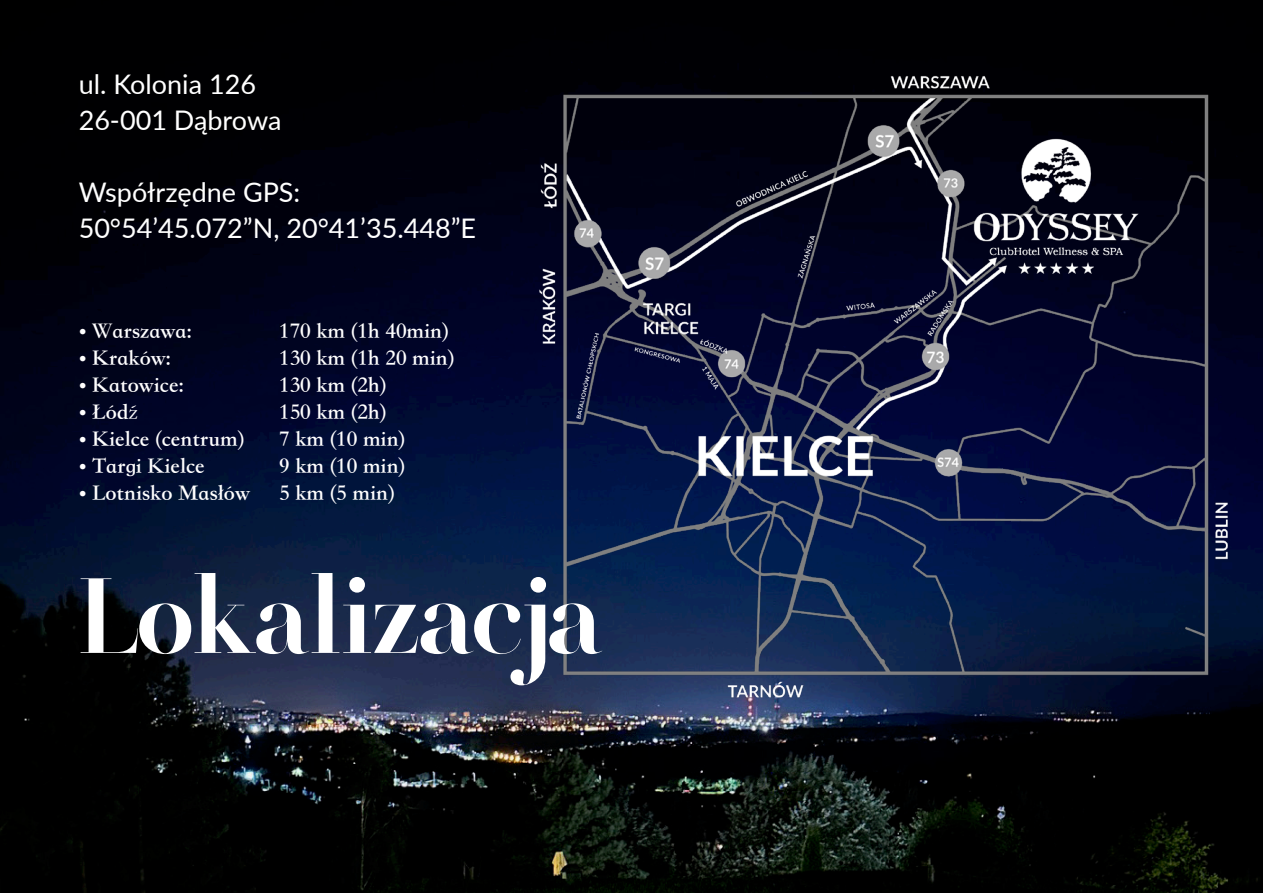
<style>
.page{position:relative;width:1263px;height:893px;background:#fff}
.page>*{position:absolute;margin:0;border:0;box-sizing:border-box;transform-origin:0 0}
.t1{font:106.5px "LT Afficher Neue Bold Display";color:#fff}
.t2{font:27px/36px "Lato";color:#fff}
.t3{font:22.5px "ST Songti SC Bold";color:#fff}
</style>
<div class="page">
<img style="left:0;top:0;width:1263px;height:893px">
<img style="left:538px;top:45px;width:705px;height:690px">
<p class="t2" style="left:79px;top:65px;width:179px">ul. Kolonia 126</p>
<p class="t2" style="left:79px;top:101px;width:204px">26-001 Dąbrowa</p>
<p class="t2" style="left:79px;top:173px;width:399px">Współrzędne GPS:<br>50°54’45.072”N, 20°41’35.448”E</p>
<p class="t3" style="left:79px;top:318px;width:115px">• Warszawa:</p>
<p class="t3" style="left:79px;top:345px;width:94px">• Kraków:</p>
<p class="t3" style="left:79px;top:372px;width:106px">• Katowice:</p>
<p class="t3" style="left:79px;top:399px;width:61px">• Łódź</p>
<p class="t3" style="left:79px;top:426px;width:167px">• Kielce (centrum)</p>
<p class="t3" style="left:79px;top:453px;width:128px">• Targi Kielce</p>
<p class="t3" style="left:79px;top:480px;width:173px">• Lotnisko Masłów</p>
<p class="t3" style="left:279px;top:318px;width:171px">170 km (1h 40min)</p>
<p class="t3" style="left:279px;top:345px;width:177px">130 km (1h 20 min)</p>
<p class="t3" style="left:279px;top:372px;width:109px">130 km (2h)</p>
<p class="t3" style="left:279px;top:399px;width:109px">150 km (2h)</p>
<p class="t3" style="left:279px;top:426px;width:128px">7 km (10 min)</p>
<p class="t3" style="left:279px;top:453px;width:128px">9 km (10 min)</p>
<p class="t3" style="left:279px;top:480px;width:117px">5 km (5 min)</p>
<p class="t1" style="left:79px;top:550px;width:525px">Lokalizacja</p>
</div>
